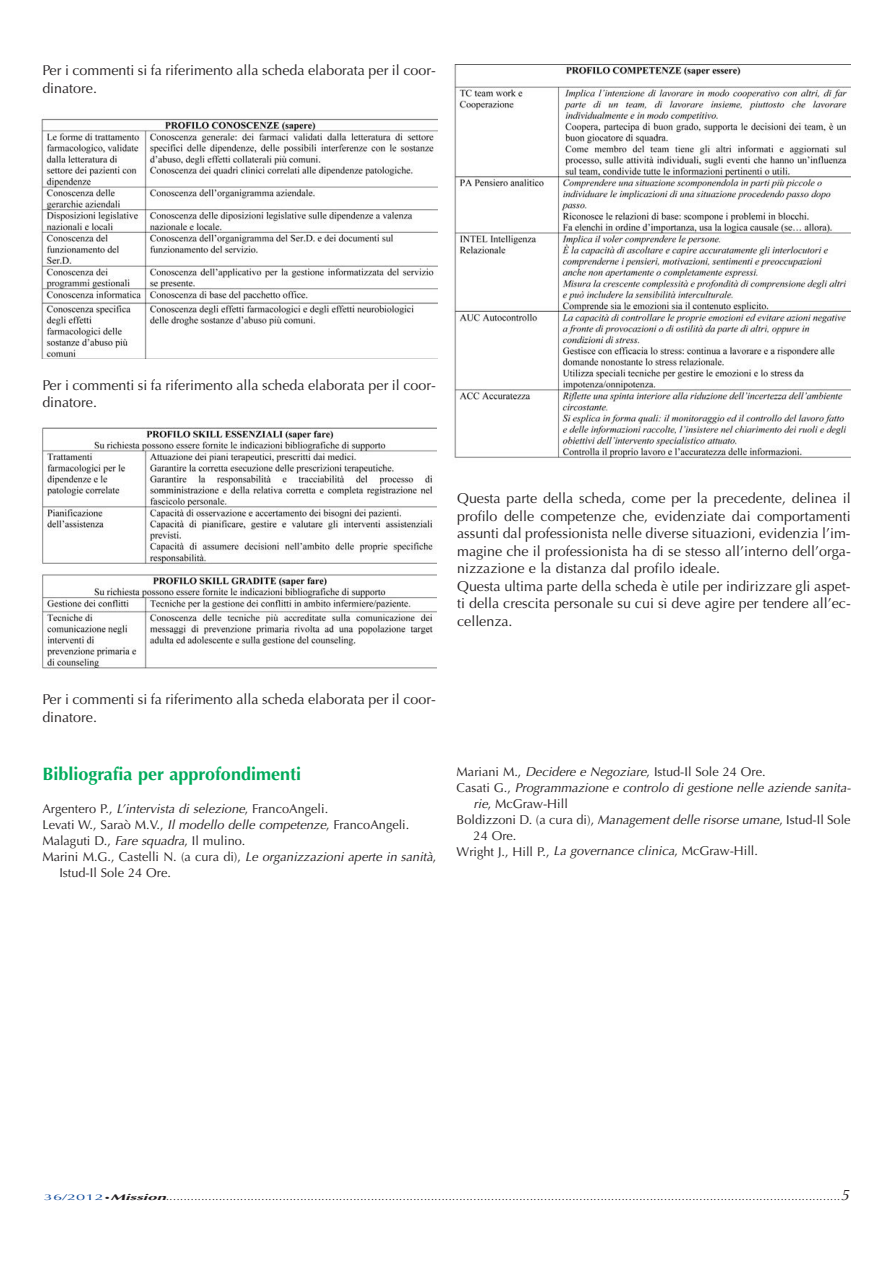
<style>
.page{position:relative;width:893px;height:1263px;background:#fff}
.page>*{position:absolute;margin:0;border:0;box-sizing:border-box;transform-origin:0 0}
.t1{font:700 18px "Optima";color:#00ab5b}
.t2{font:14.25px/17.4px "Optima";color:#231f20}
.t3{font:12.75px "Optima";color:#231f20}
.t4{font:italic 12.75px "Optima";color:#231f20}
.t5{font:10.5px "Optima";color:#231f20}
.s1{font-style:italic}
.s2{font-style:normal}
.s3{font-size:8.25px;color:#0d499a}
.s4{font-size:6.3px}
.s5{font-weight:700;font-style:italic;font-size:8.25px}
.s6{font-style:italic;font-size:15px}
</style>
<div class="page">
<img style="left:41px;top:118px;width:396px;height:241px">
<img style="left:41px;top:427px;width:396px;height:242px">
<img style="left:454px;top:65px;width:396px;height:393px">
<p class="t2" style="left:42px;top:63px;width:395px">Per i commenti si fa riferimento alla scheda elaborata per il coor&shy;dinatore.</p>
<p class="t2" style="left:42px;top:378px;width:395px">Per i commenti si fa riferimento alla scheda elaborata per il coor&shy;dinatore.</p>
<p class="t2" style="left:457px;top:491px;width:395px">Questa parte della scheda, come per la precedente, delinea il profilo delle competenze che, evidenziate dai comportamenti assunti dal professionista nelle diverse situazioni, evidenzia l’im&shy;magine che il professionista ha di se stesso all’interno dell’orga&shy;nizzazione e la distanza dal profilo ideale.<br>Questa ultima parte della scheda è utile per indirizzare gli aspet&shy;ti della crescita personale su cui si deve agire per tendere all’ec&shy;cellenza.</p>
<p class="t2" style="left:42px;top:692px;width:395px">Per i commenti si fa riferimento alla scheda elaborata per il coor&shy;dinatore.</p>
<p class="t1" style="left:42px;top:766px;width:260px">Bibliografia per approfondimenti</p>
<p class="t3" style="left:42px;top:804px;width:287px">Argentero P., <span class="s1">L’intervista di selezione</span>, FrancoAngeli.</p>
<p class="t3" style="left:42px;top:819px;width:368px">Levati W., Saraò M.V., <span class="s1">Il modello delle competenze</span>, FrancoAngeli.</p>
<p class="t3" style="left:42px;top:835px;width:204px">Malaguti D., <span class="s1">Fare squadra</span>, Il mulino.</p>
<p class="t3" style="left:42px;top:851px;width:395px">M a r i n i M . G . , Caste l l i N . (a c u ra d i ) , <span class="s1">Le organizzazioni aperte in sanità</span>,</p>
<p class="t3" style="left:59px;top:867px;width:113px">Istud-Il Sole 24 Ore.</p>
<p class="t3" style="left:456px;top:766px;width:310px">Mariani M., <span class="s1">Decidere e Negoziare</span>, Istud-Il Sole 24 Ore.</p>
<p class="t4" style="left:456px;top:782px;width:398px"><span class="s2">C a s a t i G . ,</span> Programmazione e controlo di gestione nelle aziende sanita-</p>
<p class="t3" style="left:473px;top:798px;width:96px"><span class="s1">rie</span>, McGraw-Hill</p>
<p class="t3" style="left:456px;top:814px;width:395px">Boldizzoni D. (a cura di), <span class="s1">Management delle risorse umane</span>, Istud-Il Sole</p>
<p class="t3" style="left:473px;top:830px;width:44px">24 Ore.</p>
<p class="t3" style="left:456px;top:846px;width:303px">Wright J., Hill P., <span class="s1">La governance clinica</span>, McGraw-Hill.</p>
<p class="t5" style="left:44px;top:1192px;width:809px"><span class="s3">36/2012</span><span class="s4">•</span><span class="s5">Mission</span>...............................................................................................................................................................................................<span class="s6">5</span></p>
</div>
